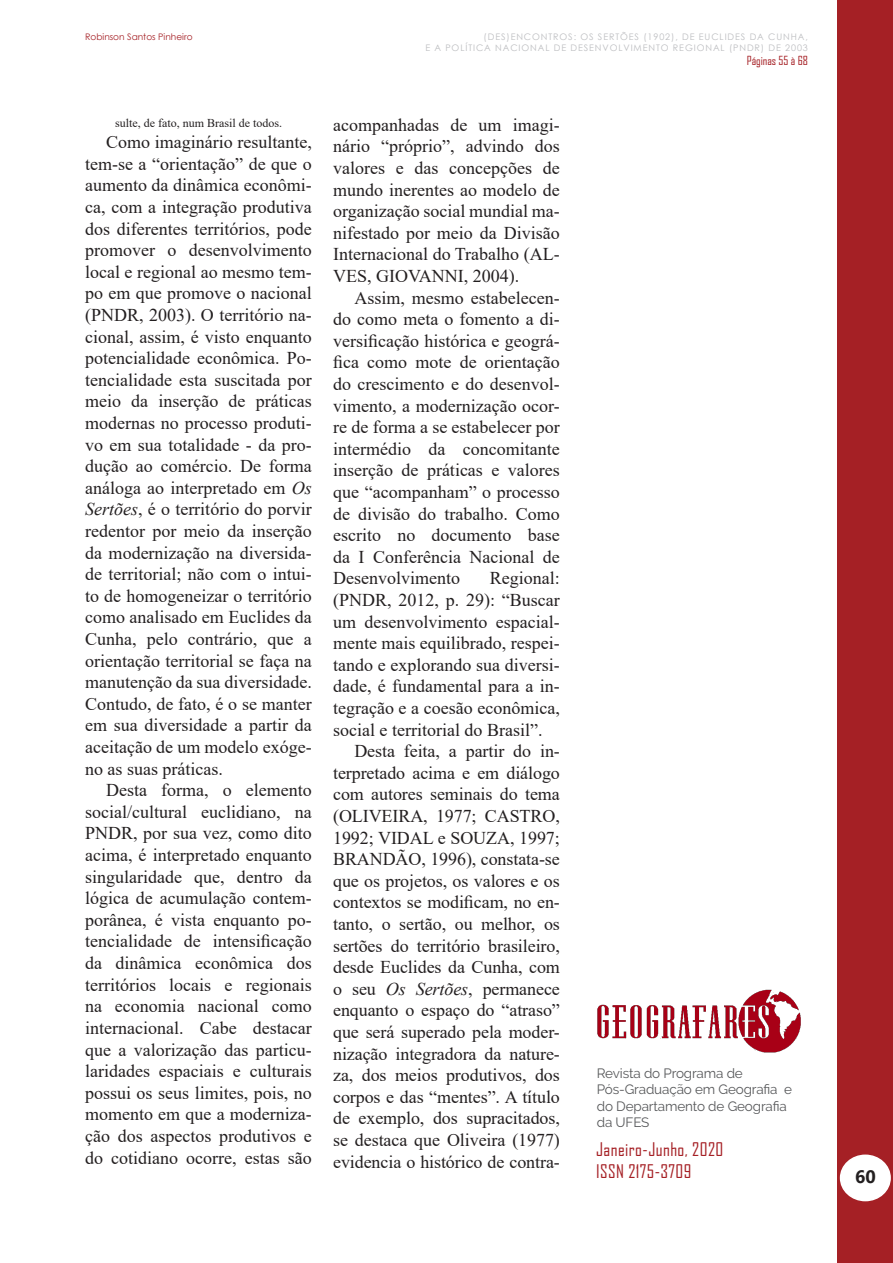
<style>
.page{position:relative;width:893px;height:1263px;background:#fff}
.page>*{position:absolute;margin:0;border:0;box-sizing:border-box;transform-origin:0 0}
.LO-normal{font:18px/21.6px "Times New Roman";color:#231f20;text-align:justify}
.t1{font:18px/21.6px "Agency FB";letter-spacing:.025em;color:#a52025}
.t2{font:700 18px "Segoe UI";color:#231f20}
.t3{font:13.5px/16.2px "Raleway";letter-spacing:-.01em;color:#57585a}
.Citação{font:12px "Times New Roman";color:#231f20}
.t4{font:12px "Agency FB";color:#a52025}
.t5{font:9px/10.8px "Century Gothic";letter-spacing:.1em;color:#bcbdc0;text-align:right}
.t6{font:9px "Century Gothic";color:#a52025}
.s1{font-style:italic}
</style>
<div class="page">
<div style="left:838px;top:0;width:55px;height:1263px;background:#a52025"></div>
<div style="left:841px;top:1155px;width:49px;height:45px;background:#fff;border-radius:50%"></div>
<div style="left:840px;top:1154px;width:51px;height:47px;border:2px solid #fff;border-radius:50%"></div>
<img style="left:597px;top:989px;width:204px;height:64px">
<p class="t6" style="left:85px;top:30px;width:109px">Robinson Santos Pinheiro</p>
<p class="Citação" style="left:115px;top:114px;width:168px">sulte, de fato, num Brasil de todos.</p>
<p class="LO-normal" style="left:85px;top:131px;width:228px;text-indent:21px">Como imaginário resultante, tem-se a “orientação” de que o aumento da dinâmica econômi&shy;ca, com a integração produtiva dos diferentes territórios, pode promover o desenvolvimento local e regional ao mesmo tem&shy;po em que promove o nacional (PNDR, 2003). O território na&shy;cional, assim, é visto enquanto potencialidade econômica. Po&shy;tencialidade esta suscitada por meio da inserção de práticas modernas no processo produti&shy;vo em sua totalidade - da pro&shy;dução ao comércio. De forma análoga ao interpretado em <span class="s1">Os Sertões</span>, é o território do porvir redentor por meio da inserção da modernização na diversida&shy;de territorial; não com o intui&shy;to de homogeneizar o território como analisado em Euclides da Cunha, pelo contrário, que a orientação territorial se faça na manutenção da sua diversidade.<br>Contudo, de fato, é o se manter em sua diversidade a partir da aceitação de um modelo exóge&shy;no as suas práticas.</p>
<p class="LO-normal" style="left:85px;top:779px;width:228px;text-indent:21px">Desta forma, o elemento social/cultural euclidiano, na PNDR, por sua vez, como dito acima, é interpretado enquanto singularidade que, dentro da lógica de acumulação contem&shy;porânea, é vista enquanto po&shy;tencialidade de intensificação da dinâmica econômica dos territórios locais e regionais na economia nacional como internacional. Cabe destacar que a valorização das particu&shy;laridades espaciais e culturais possui os seus limites, pois, no momento em que a moderniza&shy;ção dos aspectos produtivos e do cotidiano ocorre, estas são</p>
<p class="t5" style="left:425px;top:31px;width:384px">(DES)ENCONTROS: OS SERTÕES (1902), DE EUCLIDES DA CUNHA,<br>E A POLÍTICA NACIONAL DE DESENVOLVIMENTO REGIONAL (PNDR) DE 2003</p>
<p class="t4" style="left:747px;top:53px;width:63px">Páginas 55 à 68</p>
<p class="LO-normal" style="left:333px;top:113px;width:228px">acompanhadas de um imagi&shy;nário “próprio”, advindo dos valores e das concepções de mundo inerentes ao modelo de organização social mundial ma&shy;nifestado por meio da Divisão Internacional do Trabalho (AL-VES, GIOVANNI, 2004).</p>
<p class="LO-normal" style="left:333px;top:286px;width:228px;text-indent:21px">Assim, mesmo estabelecen&shy;do como meta o fomento a di&shy;versificação histórica e geográ&shy;fica como mote de orientação do crescimento e do desenvol&shy;vimento, a modernização ocor&shy;re de forma a se estabelecer por intermédio da concomitante inserção de práticas e valores que “acompanham” o processo de divisão do trabalho. Como escrito no documento base da I Conferência Nacional de Desenvolvimento</p>
<p class="LO-normal" style="left:333px;top:567px;width:228px;text-indent:157px">Regional: (PNDR, 2012, p. 29): “Buscar um desenvolvimento espacial&shy;mente mais equilibrado, respei&shy;tando e explorando sua diversi&shy;dade, é fundamental para a in&shy;tegração e a coesão econômica, social e territorial do Brasil”.</p>
<p class="LO-normal" style="left:333px;top:740px;width:228px;text-indent:21px">Desta feita, a partir do in&shy;terpretado acima e em diálogo com autores seminais do tema (OLIVEIRA, 1977; CASTRO, 1992; VIDAL e SOUZA, 1997; BRANDÃO, 1996), constata-se que os projetos, os valores e os contextos se modificam, no en&shy;tanto, o sertão, ou melhor, os sertões do território brasileiro, desde Euclides da Cunha, com o seu <span class="s1">Os Sertões</span>, permanece enquanto o espaço do “atraso” que será superado pela moder&shy;nização integradora da nature&shy;za, dos meios produtivos, dos corpos e das “mentes”. A título de exemplo, dos supracitados, se destaca que Oliveira (1977) evidencia o histórico de contra-</p>
<p class="t3" style="left:597px;top:1065px;width:197px">Revista do Programa de<br>Pós-Graduação em Geografia e do Departamento de Geografia da UFES</p>
<p class="t1" style="left:596px;top:1138px;width:129px">Janeiro-Junho, 2020<br>ISSN 2175-3709</p>
<p class="t2" style="left:855px;top:1159px;width:22px">60</p>
</div>
